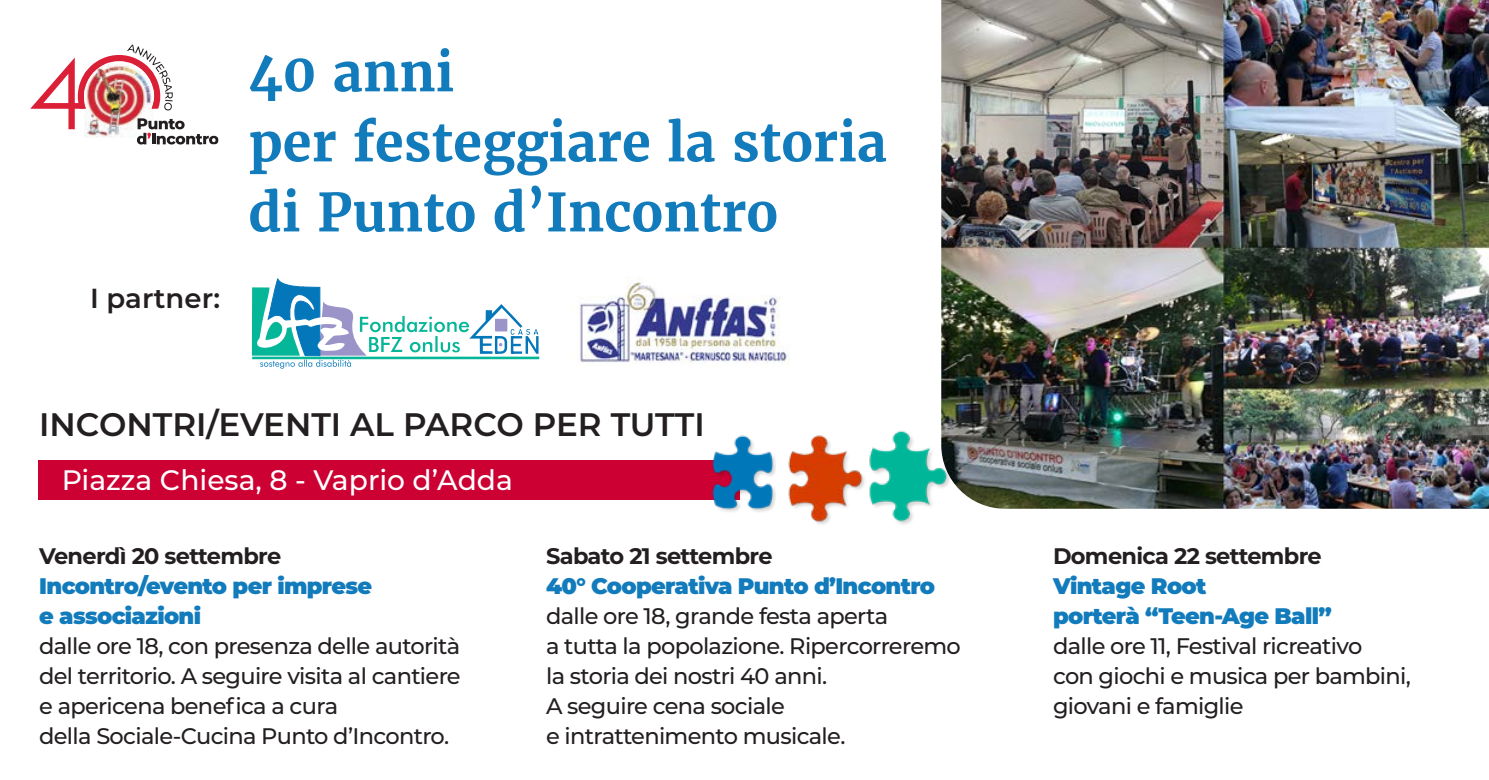
<style>
.page{position:relative;width:1489px;height:780px;background:#fff}
.page>*{position:absolute;margin:0;border:0;box-sizing:border-box;transform-origin:0 0}
.t1{font:700 52.5px "Merriweather";color:#127bbc}
.t2{font:600 32.5px "Montserrat";color:#231f20}
.t3{font:500 28px "Montserrat";color:#fff}
.t4{font:600 27.5px "Montserrat";color:#231f20}
.t5{font:500 22.5px/30px "Montserrat";letter-spacing:-.03em;color:#231f20}
.t6{font:900 22.5px/30px "Montserrat";letter-spacing:-.03em;color:#127bbc}
.t7{font:700 22.5px "Montserrat";letter-spacing:-.03em;color:#231f20}
</style>
<div class="page">
<img style="left:941px;top:0;width:547px;height:508px">
<div style="left:38px;top:459px;width:701px;height:40px;background:#c03"></div>
<img style="left:788px;top:435px;width:75px;height:90px">
<img style="left:704px;top:435px;width:71px;height:77px">
<img style="left:30px;top:45px;width:188px;height:99px">
<img style="left:580px;top:276px;width:207px;height:87px">
<hr style="left:252px;top:356px;width:287px;height:3px;background:#06b698">
<svg style="left:252px;top:279px;width:286px;height:89px"></svg>
<img style="left:863px;top:421px;width:90px;height:103px">
<p class="t4" style="left:90px;top:279px;width:131px">I partner:</p>
<p class="t1" style="left:248px;top:39px;width:207px">40 anni</p>
<p class="t1" style="left:248px;top:109px;width:640px">per festeggiare la storia</p>
<p class="t1" style="left:248px;top:179px;width:531px">di Punto d’Incontro</p>
<p class="t2" style="left:39px;top:401px;width:667px">INCONTRI/EVENTI AL PARCO PER TUTTI</p>
<p class="t3" style="left:62px;top:461px;width:452px">Piazza Chiesa, 8 - Vaprio d’Adda</p>
<p class="t7" style="left:39px;top:539px;width:243px">Venerdì 20 settembre</p>
<p class="t6" style="left:39px;top:569px;width:334px">Incontro/evento per imprese</p>
<p class="t6" style="left:39px;top:599px;width:163px">e associazioni</p>
<p class="t5" style="left:39px;top:630px;width:423px">dalle ore 18, con presenza delle autorità del territorio. A seguire visita al cantiere</p>
<p class="t5" style="left:39px;top:690px;width:300px">e apericena benefica a cura</p>
<p class="t5" style="left:39px;top:720px;width:411px">della Sociale-Cucina Punto d’Incontro.</p>
<p class="t7" style="left:546px;top:539px;width:228px">Sabato 21 settembre</p>
<p class="t6" style="left:546px;top:569px;width:390px">40° Cooperativa Punto d’Incontro</p>
<p class="t5" style="left:546px;top:600px;width:416px">dalle ore 18, grande festa aperta<br>a tutta la popolazione. Ripercorreremo la storia dei nostri 40 anni.</p>
<p class="t5" style="left:546px;top:690px;width:240px">A seguire cena sociale</p>
<p class="t5" style="left:546px;top:720px;width:301px">e intrattenimento musicale.</p>
<p class="t7" style="left:1052px;top:539px;width:270px">Domenica 22 settembre</p>
<p class="t6" style="left:1052px;top:569px;width:280px">Vintage Root<br>porterà “Teen-Age Ball”</p>
<p class="t5" style="left:1052px;top:630px;width:311px">dalle ore 11, Festival ricreativo</p>
<p class="t5" style="left:1052px;top:660px;width:359px">con giochi e musica per bambini,</p>
<p class="t5" style="left:1052px;top:690px;width:192px">giovani e famiglie</p>
</div>
